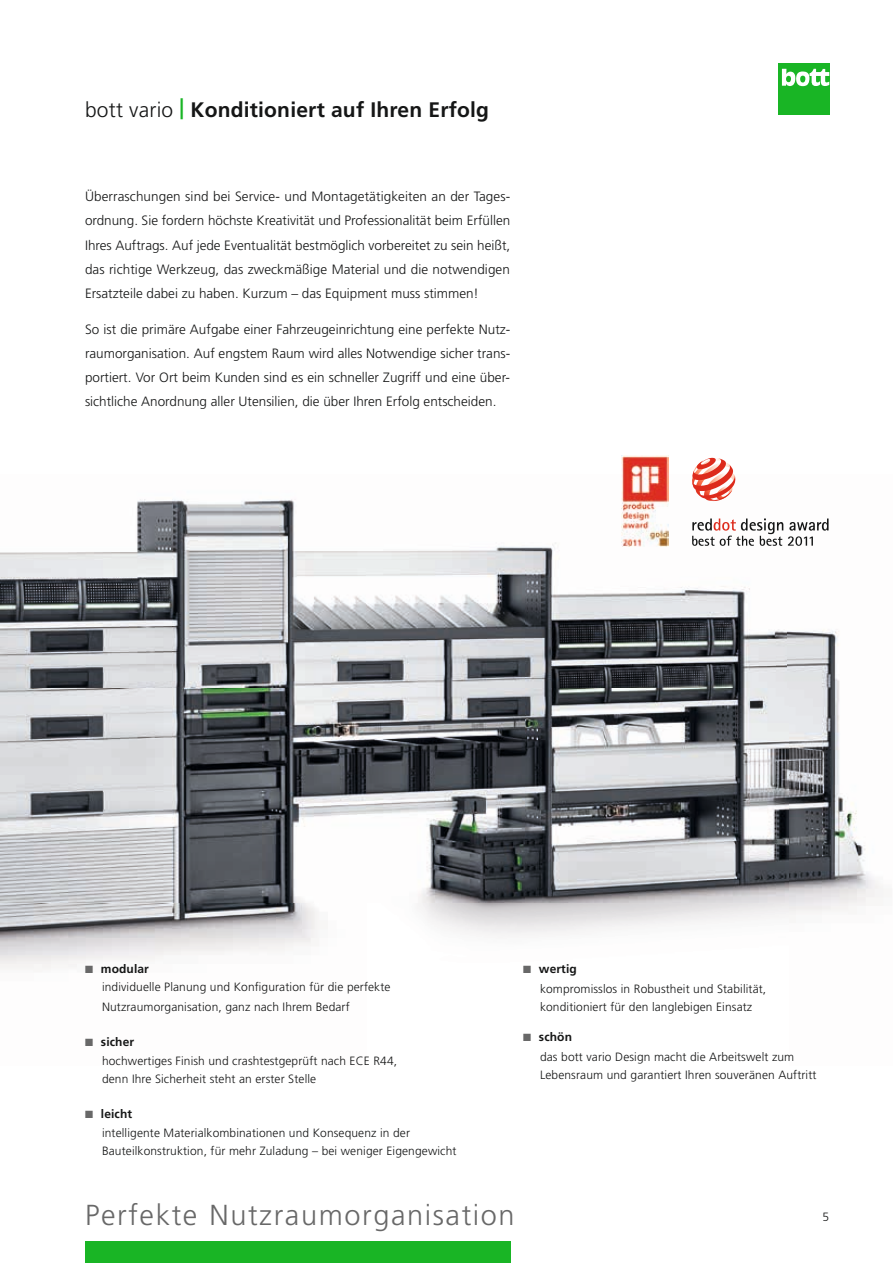
<style>
.page{position:relative;width:893px;height:1263px;background:#fff}
.page>*{position:absolute;margin:0;border:0;box-sizing:border-box;transform-origin:0 0}
.t1{font:300 28.95px "Frutiger LT Pro";letter-spacing:.055em;color:#686868}
.t2{font:700 21px "Frutiger LT Pro";letter-spacing:.01em;color:#151616}
.t3{font:300 13.5px/24px "Frutiger LT Pro";color:#151616;text-align:justify}
.t4{font:300 12px/19.5px "Frutiger LT Pro";letter-spacing:.01em;color:#151616}
.s1{font-weight:300}
.s2{color:#19b525}
.s3{color:#686868}
.s4{font-weight:700}
</style>
<div class="page">
<div style="left:778px;top:64px;width:51px;height:51px;background:#19b525"></div>
<svg style="left:782px;top:69px;width:47px;height:17px"></svg>
<img style="left:0;top:476px;width:884px;height:493px">
<div style="left:85px;top:1242px;width:425px;height:21px;background:#19b525"></div>
<img style="left:621px;top:456px;width:48px;height:91px">
<svg style="left:692px;top:518px;width:136px;height:28px"></svg>
<svg style="left:692px;top:458px;width:43px;height:43px"></svg>
<h2 class="t2" style="left:85px;top:97px;width:406px"><span class="s1">bott vario</span> <span class="s2">|</span> Konditioniert auf Ihren Erfolg</h2>
<p class="t3" style="left:85px;top:185px;width:427px">Überraschungen sind bei Service- und Montagetätigkeiten an der Tages&shy;ordnung. Sie fordern höchste Kreativität und Professionalität beim Erfüllen Ihres Auftrags. Auf jede Eventualität bestmöglich vorbereitet zu sein heißt, das richtige Werkzeug, das zweckmäßige Material und die notwendigen Ersatzteile dabei zu haben. Kurzum – das Equipment muss stimmen!</p>
<p class="t3" style="left:85px;top:318px;width:427px">So ist die primäre Aufgabe einer Fahrzeugeinrichtung eine perfekte Nutz&shy;raumorganisation. Auf engstem Raum wird alles Notwendige sicher trans&shy;portiert. Vor Ort beim Kunden sind es ein schneller Zugriff und eine über&shy;sichtliche Anordnung aller Utensilien, die über Ihren Erfolg entscheiden.</p>
<p class="t4" style="left:102px;top:960px;width:290px;line-height:18px;text-indent:-17px"><span class="s3">■</span> <span class="s4">modular<br></span>individuelle Planung und Konfiguration für die perfekte</p>
<p class="t4" style="left:102px;top:997px;width:249px">Nutzraumorganisation, ganz nach Ihrem Bedarf</p>
<p class="t4" style="left:102px;top:1032px;width:297px;text-indent:-17px"><span class="s3">■</span> <span class="s4">sicher<br></span>hochwertiges Finish und crashtestgeprüft nach ECE R44,</p>
<p class="t4" style="left:102px;top:1069px;width:216px">denn Ihre Sicherheit steht an erster Stelle</p>
<p class="t4" style="left:102px;top:1104px;width:309px;text-indent:-17px"><span class="s3">■</span> <span class="s4">leicht<br></span>intelligente Materialkombinationen und Konsequenz in der</p>
<p class="t4" style="left:102px;top:1141px;width:356px">Bauteilkonstruktion, für mehr Zuladung – bei weniger Eigengewicht</p>
<p class="t4" style="left:540px;top:960px;width:228px;text-indent:-17px"><span class="s3">■</span> <span class="s4">wertig<br></span>kompromisslos in Robustheit und Stabilität,</p>
<p class="t4" style="left:540px;top:997px;width:214px">konditioniert für den langlebigen Einsatz</p>
<p class="t4" style="left:540px;top:1027px;width:256px;text-indent:-17px"><span class="s3">■</span> <span class="s4">schön<br></span>das bott vario Design macht die Arbeitswelt zum</p>
<p class="t4" style="left:540px;top:1065px;width:278px">Lebensraum und garantiert Ihren souveränen Auftritt</p>
<h1 class="t1" style="left:85px;top:1198px;width:431px">Perfekte Nutzraumorganisation</h1>
<p class="t4" style="left:822px;top:1207px;width:8px">5</p>
</div>
